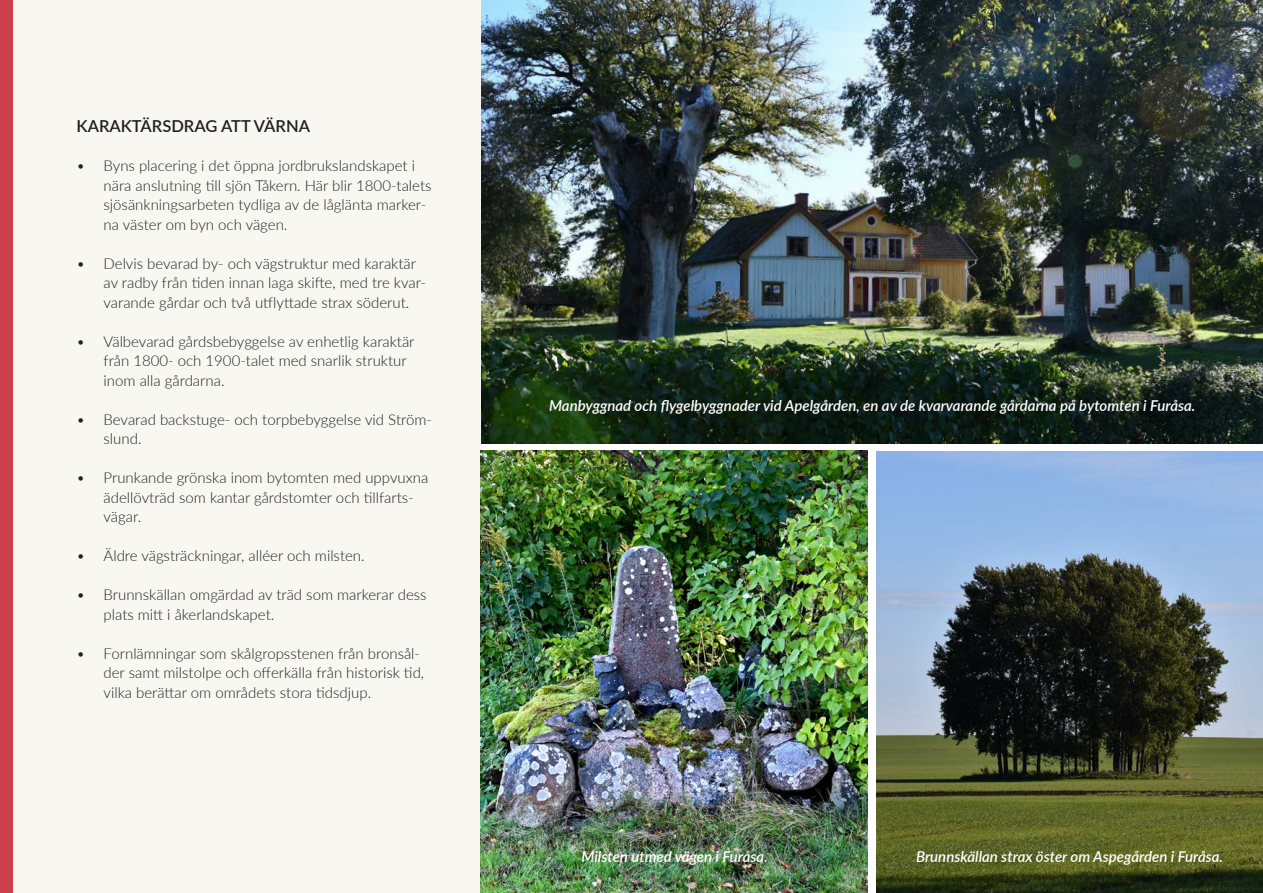
<style>
.page{position:relative;width:1263px;height:893px;background:#fff}
.page>*{position:absolute;margin:0;border:0;box-sizing:border-box;transform-origin:0 0}
.Rubriknivå_4_-_Brödtext_LITEN{font:600 16.5px "Lato";color:#231f20}
.t1{font:300 15px/19.5px "Lato";color:#231f20}
.Bildtext_-_Vit_text_på_bild{font:italic 600 15px "Lato";color:#fff}
</style>
<div class="page">
<div style="left:0;top:0;width:482px;height:893px;background:#f8f7f1"></div>
<div style="left:0;top:0;width:13px;height:892px;background:#cc414c"></div>
<img style="left:482px;top:0;width:781px;height:444px">
<img style="left:876px;top:451px;width:387px;height:442px">
<img style="left:481px;top:451px;width:387px;height:442px">
<p class="Rubriknivå_4_-_Brödtext_LITEN" style="left:77px;top:114px;width:235px">KARAKTÄRSDRAG ATT VÄRNA</p>
<p class="t1" style="left:104px;top:155px;width:330px;text-indent:-27px">• Byns placering i det öppna jordbrukslandskapet i nära anslutning till sjön Tåkern. Här blir 1800-talets sjösänkningsarbeten tydliga av de låglänta marker&shy;na väster om byn och vägen.</p>
<p class="t1" style="left:104px;top:253px;width:324px;text-indent:-27px">• Delvis bevarad by- och vägstruktur med karaktär av radby från tiden innan laga skifte, med tre kvar&shy;varande gårdar och två utflyttade strax söderut.</p>
<p class="t1" style="left:104px;top:331px;width:312px;text-indent:-27px">• Välbevarad gårdsbebyggelse av enhetlig karaktär från 1800- och 1900-talet med snarlik struktur inom alla gårdarna.</p>
<p class="t1" style="left:104px;top:409px;width:330px;text-indent:-27px">• Bevarad backstuge- och torpbebyggelse vid Ström&shy;slund.</p>
<p class="t1" style="left:104px;top:467px;width:326px;text-indent:-27px">• Prunkande grönska inom bytomten med uppvuxna ädellövträd som kantar gårdstomter och tillfarts&shy;vägar.</p>
<p class="t1" style="left:77px;top:545px;width:290px">• Äldre vägsträckningar, alléer och milsten.</p>
<p class="t1" style="left:104px;top:584px;width:324px;text-indent:-27px">• Brunnskällan omgärdad av träd som markerar dess plats mitt i åkerlandskapet.</p>
<p class="t1" style="left:104px;top:643px;width:322px;text-indent:-27px">• Fornlämningar som skålgropsstenen från bronsål&shy;der samt milstolpe och offerkälla från historisk tid, vilka berättar om områdets stora tidsdjup.</p>
<p class="Bildtext_-_Vit_text_på_bild" style="left:549px;top:395px;width:648px">Manbyggnad och flygelbyggnader vid Apelgården, en av de kvarvarande gårdarna på bytomten i Furåsa.</p>
<p class="Bildtext_-_Vit_text_på_bild" style="left:581px;top:845px;width:188px">Milsten utmed vägen i Furåsa.</p>
<p class="Bildtext_-_Vit_text_på_bild" style="left:916px;top:845px;width:309px">Brunnskällan strax öster om Aspegården i Furåsa.</p>
</div>
